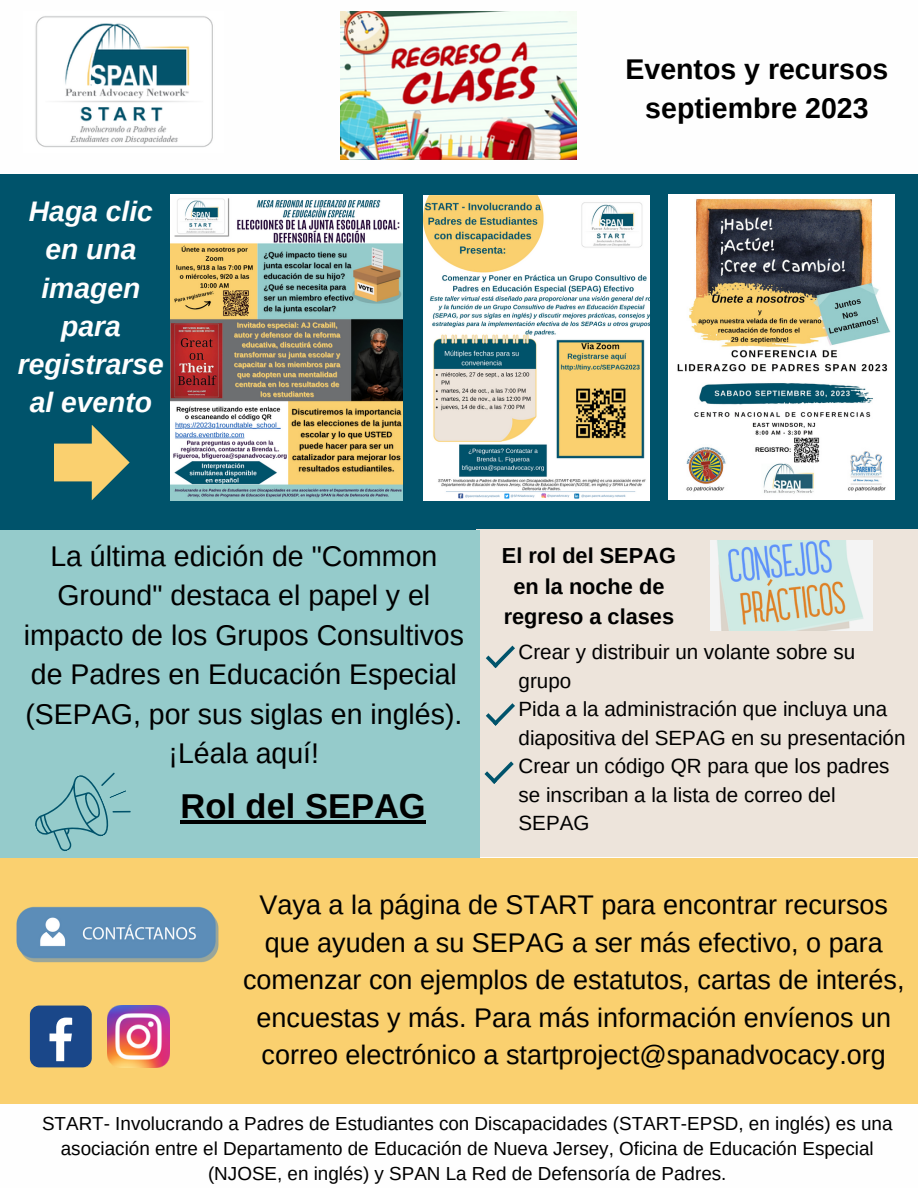
<style>
.page{position:relative;width:918px;height:1188px;background:#fff}
.page>*{position:absolute;margin:0;border:0;box-sizing:border-box;transform-origin:0 0}
.t1{font:700 34.5px "Arimo";color:#000}
.t2{font:28.5px/39.3px "Arimo";color:#000;text-align:center}
.t3{font:700 28.5px/39.3px "Arimo";color:#000;text-align:center}
.t4{font:italic 700 28.2px/38.2px "Arimo";color:#fefefe;text-align:center}
.t5{font:27px/37.5px "Arimo";color:#000;text-align:center}
.t6{font:700 21.75px/30.3px "Arimo";color:#000;text-align:center}
.t7{font:20.55px/28.5px "Arimo";color:#000}
.t8{font:18.9px/24.8px "Arimo";color:#000;text-align:center}
</style>
<div class="page">
<div style="left:0;top:175px;width:918px;height:355px;background:#00536b"></div>
<div style="left:0;top:858px;width:918px;height:245px;background:#fad06f"></div>
<div style="left:30px;top:1006px;width:62px;height:61px;background:#1a4789;border-radius:9px"></div>
<svg style="left:50px;top:1018px;width:22px;height:43px"></svg>
<img style="left:108px;top:1006px;width:62px;height:61px">
<div style="left:477px;top:530px;width:441px;height:327px;background:#ede4db"></div>
<div style="left:0;top:530px;width:480px;height:328px;background:#95cbcb"></div>
<svg style="left:35px;top:772px;width:96px;height:79px"></svg>
<svg style="left:486px;top:646px;width:29px;height:22px"></svg>
<svg style="left:486px;top:703px;width:29px;height:23px"></svg>
<svg style="left:485px;top:761px;width:29px;height:23px"></svg>
<svg style="left:54px;top:425px;width:76px;height:75px"></svg>
<img style="left:171px;top:194px;width:232px;height:306px">
<img style="left:424px;top:195px;width:226px;height:305px">
<img style="left:669px;top:194px;width:226px;height:305px">
<img style="left:341px;top:11px;width:236px;height:149px">
<img style="left:711px;top:541px;width:162px;height:90px">
<img style="left:16px;top:906px;width:203px;height:57px">
<img style="left:35px;top:16px;width:178px;height:131px">
<hr style="left:181px;top:820px;width:245px;height:4px;background:#000">
<p class="t4" style="left:18px;top:192px;width:148px">Haga clic en una imagen para registrarse al evento</p>
<p class="t3" style="left:626px;top:49px;width:264px">Eventos y recursos septiembre 2023</p>
<p class="t2" style="left:24px;top:537px;width:442px">La última edición de "Common<br>Ground" destaca el papel y el impacto de los Grupos Consultivos de Padres en Educación Especial (SEPAG, por sus siglas en inglés). ¡Léala aquí!</p>
<p class="t1" style="left:181px;top:787px;width:247px">Rol del SEPAG</p>
<p class="t6" style="left:502px;top:541px;width:175px">El rol del SEPAG en la noche de regreso a clases</p>
<p class="t7" style="left:519px;top:638px;width:338px">Crear y distribuir un volante sobre su grupo</p>
<p class="t7" style="left:519px;top:695px;width:388px">Pida a la administración que incluya una diapositiva del SEPAG en su presentación</p>
<p class="t7" style="left:519px;top:752px;width:372px">Crear un código QR para que los padres se inscriban a la lista de correo del<br>SEPAG</p>
<p class="t5" style="left:243px;top:886px;width:663px">Vaya a la página de START para encontrar recursos que ayuden a su SEPAG a ser más efectivo, o para comenzar con ejemplos de estatutos, cartas de interés, encuestas y más. Para más información envíenos un correo electrónico a startproject@spanadvocacy.org</p>
<p class="t8" style="left:42px;top:1111px;width:852px">START- Involucrando a Padres de Estudiantes con Discapacidades (START-EPSD, en inglés) es una asociación entre el Departamento de Educación de Nueva Jersey, Oficina de Educación Especial (NJOSE, en inglés) y SPAN La Red de Defensoría de Padres.</p>
</div>
